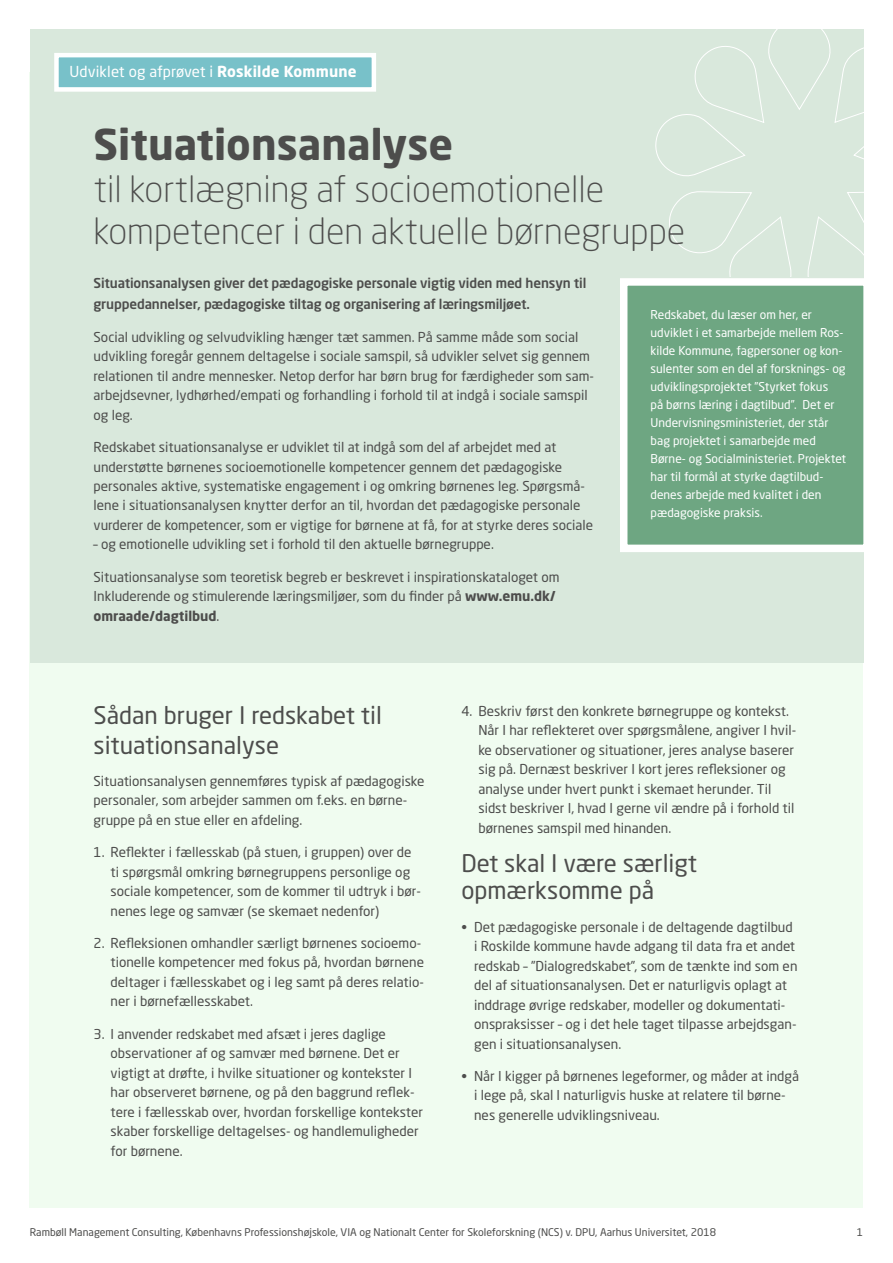
<style>
.page{position:relative;width:893px;height:1263px;background:#fff}
.page>*{position:absolute;margin:0;border:0;box-sizing:border-box;transform-origin:0 0}
.t1{font:700 42px "Neo Sans Std";color:#4d4d4c}
.t2{font:300 36px/42px "Neo Sans Std";color:#4d4d4c}
.t3{font:24px/30px "Neo Sans Std";color:#4d4d4c}
.t4{font:15px "Neo Sans Std";letter-spacing:.01em;color:#fff}
.t5{font:13.5px/19.5px "Neo Sans Std";color:#4d4d4c}
.t6{font:500 13.5px/21px "Neo Sans Std";letter-spacing:-.01em;color:#4d4d4c}
.t7{font:12px/18px "Neo Sans Std";color:#fff}
.t8{font:10.5px "Neo Sans Std";color:#4d4d4c}
.s1{font-weight:700}
</style>
<div class="page">
<div style="left:30px;top:72px;width:833px;height:1136px;background:#f0fcf0"></div>
<div style="left:30px;top:30px;width:833px;height:633px;background:#d9e8dc"></div>
<div style="left:620px;top:278px;width:251px;height:274px;background:#6ea682;border:8px solid #fff"></div>
<svg style="left:669px;top:191px;width:123px;height:85px"></svg>
<svg style="left:807px;top:191px;width:57px;height:85px"></svg>
<svg style="left:654px;top:29px;width:210px;height:149px"></svg>
<svg style="left:54px;top:53px;width:322px;height:39px;background:#9ad0d6"></svg>
<p class="t4" style="left:69px;top:63px;width:289px">Udviklet og afprøvet i <span class="s1">Roskilde Kommune</span></p>
<h1 class="t1" style="left:94px;top:118px;width:361px">Situationsanalyse</h1>
<h1 class="t2" style="left:94px;top:168px;width:593px">til kortlægning af socioemotionelle kompetencer i den aktuelle børnegruppe</h1>
<p class="t6" style="left:94px;top:272px;width:494px">Situationsanalysen giver det pædagogiske personale vigtig viden med hensyn til gruppedannelser, pædagogiske tiltag og organisering af læringsmiljøet.</p>
<p class="t5" style="left:94px;top:327px;width:502px">Social udvikling og selvudvikling hænger tæt sammen. På samme måde som social udvikling foregår gennem deltagelse i sociale samspil, så udvikler selvet sig gennem relationen til andre mennesker. Netop derfor har børn brug for færdigheder som sam&shy;arbejdsevner, lydhørhed/empati og forhandling i forhold til at indgå i sociale samspil og leg.</p>
<p class="t5" style="left:94px;top:437px;width:501px">Redskabet situationsanalyse er udviklet til at indgå som del af arbejdet med at understøtte børnenes socioemotionelle kompetencer gennem det pædagogiske personales aktive, systematiske engagement i og omkring børnenes leg. Spørgsmå&shy;lene i situationsanalysen knytter derfor an til, hvordan det pædagogiske personale vurderer de kompetencer, som er vigtige for børnene at få, for at styrke deres sociale</p>
<p class="t5" style="left:94px;top:535px;width:402px">– og emotionelle udvikling set i forhold til den aktuelle børnegruppe.</p>
<p class="t5" style="left:94px;top:567px;width:468px">Situationsanalyse som teoretisk begreb er beskrevet i inspirationskataloget om<br>Inkluderende og stimulerende læringsmiljøer, som du finder på <span class="s1">www.emu.dk/ omraade/dagtilbud</span>.</p>
<p class="t7" style="left:651px;top:305px;width:197px">Redskabet, du læser om her, er udviklet i et samarbejde mellem Ros&shy;kilde Kommune, fagpersoner og kon&shy;sulenter som en del af forsknings- og udviklingsprojektet ”Styrket fokus<br>på børns læring i dagtilbud”. Det er Undervisningsministeriet, der står bag projektet i samarbejde med Børne- og Socialministeriet. Projektet har til formål at styrke dagtilbud&shy;denes arbejde med kvalitet i den pædagogiske praksis.</p>
<h2 class="t3" style="left:94px;top:699px;width:290px">Sådan bruger I redskabet til situationsanalyse</h2>
<p class="t5" style="left:94px;top:771px;width:332px">Situationsanalysen gennemføres typisk af pædagogiske personaler, som arbejder sammen om f.eks. en børne&shy;gruppe på en stue eller en afdeling.</p>
<p class="t5" style="left:111px;top:842px;width:312px;text-indent:-17px">1. Reflekter i fællesskab (på stuen, i gruppen) over de ti spørgsmål omkring børnegruppens personlige og sociale kompetencer, som de kommer til udtryk i bør&shy;nenes lege og samvær (se skemaet nedenfor)</p>
<p class="t5" style="left:111px;top:933px;width:315px;text-indent:-17px">2. Refleksionen omhandler særligt børnenes socioemo&shy;tionelle kompetencer med fokus på, hvordan børnene deltager i fællesskabet og i leg samt på deres relatio&shy;ner i børnefællesskabet.</p>
<p class="t5" style="left:111px;top:1024px;width:314px;text-indent:-17px">3. I anvender redskabet med afsæt i jeres daglige observationer af og samvær med børnene. Det er vigtigt at drøfte, i hvilke situationer og kontekster I har observeret børnene, og på den baggrund reflek&shy;tere i fællesskab over, hvordan forskellige kontekster skaber forskellige deltagelses- og handlemuligheder for børnene.</p>
<p class="t5" style="left:478px;top:701px;width:319px;text-indent:-17px">4. Beskriv først den konkrete børnegruppe og kontekst.<br>Når I har reflekteret over spørgsmålene, angiver I hvil&shy;ke observationer og situationer, jeres analyse baserer sig på. Dernæst beskriver I kort jeres refleksioner og analyse under hvert punkt i skemaet herunder. Til sidst beskriver I, hvad I gerne vil ændre på i forhold til børnenes samspil med hinanden.</p>
<h2 class="t3" style="left:461px;top:850px;width:237px;line-height:27px">Det skal I være særligt opmærksomme på</h2>
<p class="t5" style="left:474px;top:917px;width:325px;text-indent:-13px">• Det pædagogiske personale i de deltagende dagtilbud i Roskilde kommune havde adgang til data fra et andet redskab – ”Dialogredskabet”, som de tænkte ind som en del af situationsanalysen. Det er naturligvis oplagt at inddrage øvrige redskaber, modeller og dokumentati&shy;onspraksisser – og i det hele taget tilpasse arbejdsgan&shy;gen i situationsanalysen.</p>
<p class="t5" style="left:474px;top:1066px;width:326px;text-indent:-13px">• Når I kigger på børnenes legeformer, og måder at indgå i lege på, skal I naturligvis huske at relatere til børne&shy;nes generelle udviklingsniveau.</p>
<p class="t8" style="left:30px;top:1226px;width:688px">Rambøll Management Consulting, Københavns Professionshøjskole, VIA og Nationalt Center for Skoleforskning (NCS) v. DPU, Aarhus Universitet, 2018</p>
<p class="t8" style="left:857px;top:1226px;width:8px">1</p>
</div>
